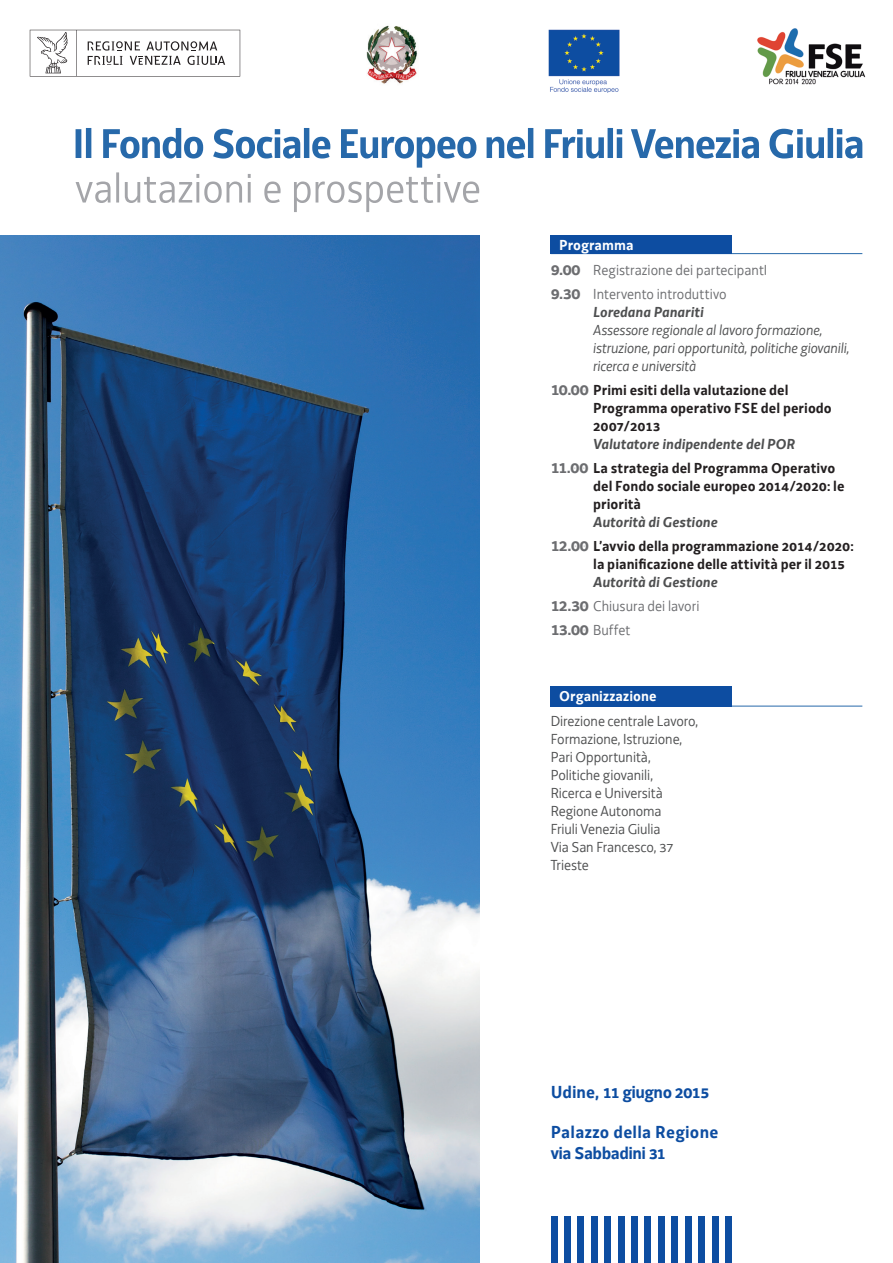
<style>
.page{position:relative;width:893px;height:1263px;background:#fff}
.page>*{position:absolute;margin:0;border:0;box-sizing:border-box;transform-origin:0 0}
.t1{font:700 18px/21.6px "Decima WE";letter-spacing:.01em;color:#0d4da1}
.t2{font:700 18px "Decima WE";letter-spacing:-.01em;color:#0d4da1}
.t3{font:700 15px/18px "Decima WE";color:#231f20}
.t4{font:15px/18px "Decima WE";letter-spacing:-.005em;color:#4e4f50}
.t5{font:15px/24px "Decima WE";color:#6c6d70}
.t6{font:italic 15px/18px "Decima WE";letter-spacing:-.005em;color:#4e4f50}
.t7{font:700 15px "Decima WE";letter-spacing:.005em;color:#fff}
.s1{font-weight:700;color:#fff}
.s2{font-weight:700;font-size:18px}
.s3{font-weight:700;font-style:italic;color:#4e4f50}
.s4{font-size:18px;color:#6c6d70}
.s5{font-style:italic;color:#4e4f50}
</style>
<div class="page">
<img style="left:366px;top:25px;width:52px;height:59px">
<img style="left:549px;top:29px;width:71px;height:64px">
<svg style="left:30px;top:30px;width:210px;height:47px"></svg>
<img style="left:757px;top:28px;width:109px;height:57px">
<img style="left:0;top:235px;width:479px;height:1028px">
<hr style="left:551px;top:253px;width:311px;height:1px;background:#2769aa">
<div style="left:551px;top:235px;width:181px;height:19px;background:#0d4da1"></div>
<div style="left:725px;top:1216px;width:7px;height:47px;background:#0d4da1"></div>
<div style="left:712px;top:1216px;width:6px;height:47px;background:#0d4da1"></div>
<div style="left:698px;top:1216px;width:7px;height:47px;background:#0d4da1"></div>
<div style="left:685px;top:1216px;width:7px;height:47px;background:#0d4da1"></div>
<div style="left:671px;top:1216px;width:7px;height:47px;background:#0d4da1"></div>
<div style="left:658px;top:1216px;width:7px;height:47px;background:#0d4da1"></div>
<div style="left:645px;top:1216px;width:6px;height:47px;background:#0d4da1"></div>
<div style="left:631px;top:1216px;width:7px;height:47px;background:#0d4da1"></div>
<div style="left:618px;top:1216px;width:6px;height:47px;background:#0d4da1"></div>
<div style="left:604px;top:1216px;width:7px;height:47px;background:#0d4da1"></div>
<div style="left:591px;top:1216px;width:7px;height:47px;background:#0d4da1"></div>
<div style="left:577px;top:1216px;width:7px;height:47px;background:#0d4da1"></div>
<div style="left:564px;top:1216px;width:7px;height:47px;background:#0d4da1"></div>
<div style="left:551px;top:1216px;width:6px;height:47px;background:#0d4da1"></div>
<hr style="left:551px;top:706px;width:311px;height:1px;background:#2769aa">
<div style="left:551px;top:686px;width:181px;height:20px;background:#0d4da1"></div>
<svg style="left:76px;top:128px;width:786px;height:84px"></svg>
<p class="t5" style="left:551px;top:232px;width:218px;line-height:25.5px;text-indent:9px"><span class="s1">Programma<br></span><span class="s2">9.00</span> Registrazione dei partecipantI</p>
<p class="t5" style="left:593px;top:285px;width:135px;line-height:18px;text-indent:-43px"><span class="s2">9.30</span> Intervento introduttivo<br><span class="s3">Loredana Panariti</span></p>
<p class="t6" style="left:593px;top:321px;width:258px">Assessore regionale al lavoro formazione, istruzione, pari opportunità, politiche giovanili, ricerca e università</p>
<p class="t3" style="left:593px;top:381px;width:240px;text-indent:-43px"><span class="s4">10.00</span> Primi esiti della valutazione del<br>Programma operativo FSE del periodo<br>2007/2013</p>
<p class="t3" style="left:551px;top:432px;width:286px;line-height:24px;text-align:center"><span class="s5">Valutatore indipendente del POR<br></span><span class="s4">11.00</span> La strategia del Programma Operativo</p>
<p class="t3" style="left:593px;top:477px;width:253px">del Fondo sociale europeo 2014/2020: le priorità</p>
<p class="t3" style="left:551px;top:510px;width:305px;line-height:24px;text-indent:43px"><span class="s5">Autorità di Gestione<br></span><span class="s4">12.00</span> L’avvio della programmazione 2014/2020:</p>
<p class="t3" style="left:593px;top:555px;width:253px">la pianificazione delle attività per il 2015</p>
<p class="t5" style="left:551px;top:570px;width:169px;text-indent:43px"><span class="s3">Autorità di Gestione<br></span><span class="s2">12.30</span> Chiusura dei lavori<br><span class="s2">13.00</span> Buffet</p>
<p class="t7" style="left:559px;top:687px;width:99px">Organizzazione</p>
<p class="t4" style="left:551px;top:712px;width:149px">Direzione centrale Lavoro,<br>Formazione, Istruzione,<br>Pari Opportunità,<br>Politiche giovanili,<br>Ricerca e Università<br>Regione Autonoma<br>Friuli Venezia Giulia<br>Via San Francesco, 37<br>Trieste</p>
<p class="t2" style="left:551px;top:1081px;width:160px">Udine, 11 giugno 2015</p>
<p class="t1" style="left:551px;top:1121px;width:169px">Palazzo della Regione via Sabbadini 31</p>
</div>
